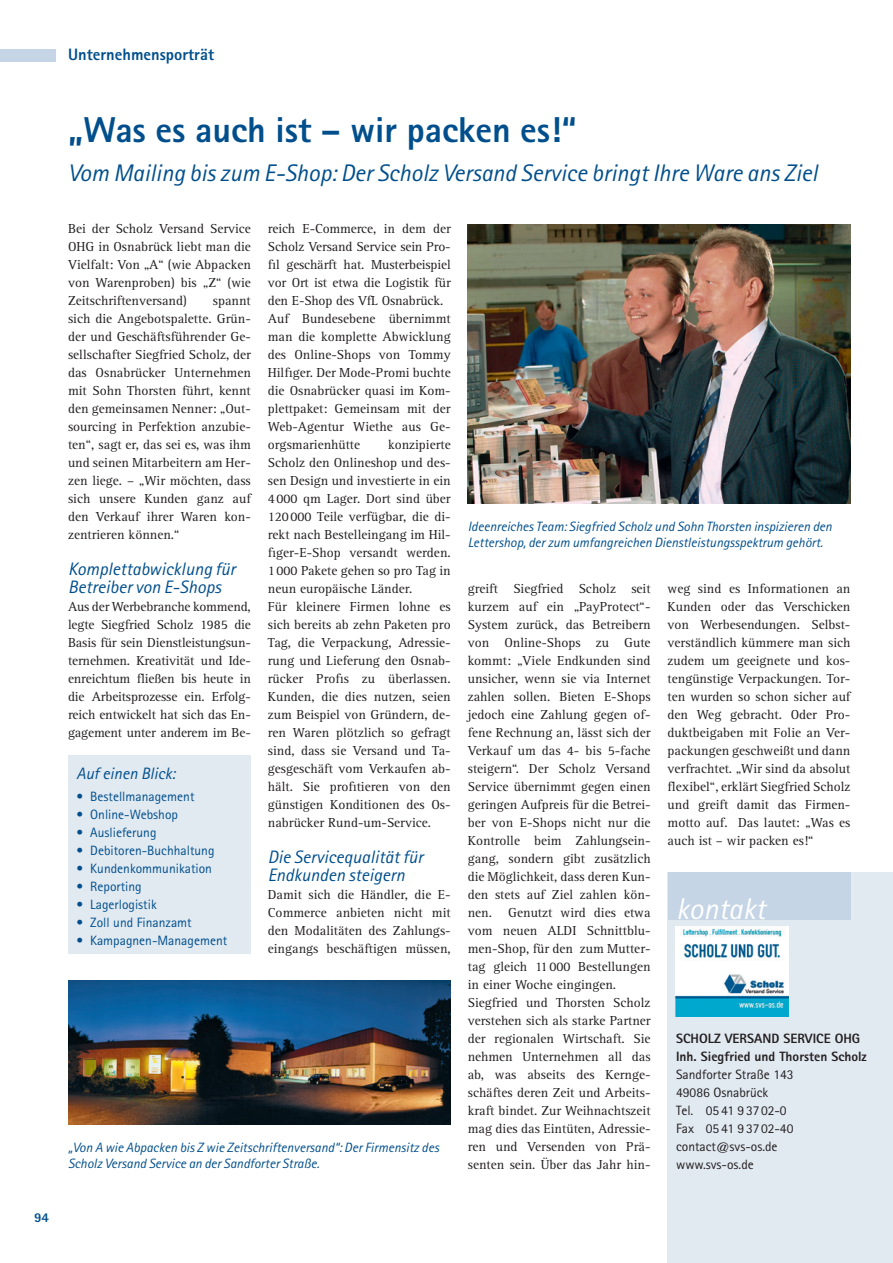
<style>
.page{position:relative;width:893px;height:1263px;background:#fff}
.page>*{position:absolute;margin:0;border:0;box-sizing:border-box;transform-origin:0 0}
.t1{font:800 36px "Rotis Sans Serif Std";color:#004f8c}
.t2{font:italic 30px "Rotis Sans Serif Std";color:#fff}
.t3{font:italic 24px "Rotis Sans Serif Std";color:#004f8c}
.t4{font:italic 18px/18px "Rotis Sans Serif Std";color:#004f8c}
.t5{font:800 16.5px "Rotis Sans Serif Std";color:#004f8c}
.t6{font:italic 16.5px "Rotis Sans Serif Std";color:#004f8c}
.t7{font:13.5px/18px "Rotis Serif Std";color:#231f20;text-align:justify}
.t8{font:italic 13.5px/16px "Rotis Sans Serif Std";color:#004f8c}
.t9{font:13.5px "Rotis Sans Serif Std";color:#004f8c}
.t10{font:13.5px/18px "Rotis Sans Serif Std";color:#231f20}
.t11{font:800 13.5px/18px "Rotis Sans Serif Std";color:#231f20}
.t12{font:800 13.5px "Rotis Sans Serif Std";color:#004f8c}
</style>
<div class="page">
<div style="left:0;top:49px;width:55px;height:13px;background:#c5d5e5"></div>
<div style="left:668px;top:872px;width:225px;height:391px;background:#e1e9f1"></div>
<div style="left:68px;top:755px;width:183px;height:198px;background:#e1e9f1"></div>
<div style="left:668px;top:872px;width:182px;height:47px;background:#c5d5e5"></div>
<img style="left:68px;top:980px;width:383px;height:144px">
<img style="left:468px;top:224px;width:382px;height:279px">
<img style="left:676px;top:926px;width:113px;height:90px">
<p class="t5" style="left:68px;top:44px;width:148px">Unternehmensporträt</p>
<p class="t12" style="left:34px;top:1209px;width:17px">94</p>
<h1 class="t1" style="left:68px;top:107px;width:510px">„Was es auch ist – wir packen es!“</h1>
<h3 class="t3" style="left:68px;top:159px;width:751px">Vom Mailing bis zum E-Shop: Der Scholz Versand Service bringt Ihre Ware ans Ziel</h3>
<p class="t7" style="left:68px;top:220px;width:184px">Bei der Scholz Versand Service OHG in Osnabrück liebt man die Vielfalt: Von „A“ (wie Abpacken von Warenproben) bis „Z“ (wie Zeitschriftenversand)</p>
<p class="t7" style="left:268px;top:220px;width:184px;text-align:left">reich E-Commerce, in dem der<br>Scholz Versand Service sein Pro&shy;fil geschärft hat. Musterbeispiel vor Ort ist etwa die Logistik für den E-Shop des VfL Osnabrück.<br>Auf Bundesebene übernimmt man die komplette Abwicklung des Online-Shops von Tommy<br>Hilfiger. Der Mode-Promi buchte die Osnabrücker quasi im Kom&shy;plettpaket: Gemeinsam mit der<br>Web-Agentur Wiethe aus Ge&shy;orgsmarienhütte</p>
<p class="t7" style="left:68px;top:292px;width:184px;text-indent:145px">spannt sich die Angebotspalette. Grün&shy;der und Geschäftsführender Ge&shy;sellschafter Siegfried Scholz, der das Osnabrücker Unternehmen mit Sohn Thorsten führt, kennt den gemeinsamen Nenner: „Out&shy;sourcing in Perfektion anzubie&shy;ten“, sagt er, das sei es, was ihm und seinen Mitarbeitern am Her&shy;zen liege. – „Wir möchten, dass sich unsere Kunden ganz auf den Verkauf ihrer Waren kon&shy;zentrieren können.“</p>
<h3 class="t4" style="left:68px;top:560px;width:169px">Komplettabwicklung für<br>Betreiber von E-Shops</h3>
<p class="t7" style="left:68px;top:598px;width:184px">Aus der Werbebranche kommend, legte Siegfried Scholz 1985 die Basis für sein Dienstleistungsun&shy;ternehmen. Kreativität und Ide&shy;enreichtum fließen bis heute in die Arbeitsprozesse ein. Erfolg&shy;reich entwickelt hat sich das En&shy;gagement unter anderem im Be-</p>
<p class="t7" style="left:268px;top:436px;width:184px;text-align:left;text-indent:120px">konzipierte<br>Scholz den Onlineshop und des&shy;sen Design und investierte in ein<br>4000 qm Lager. Dort sind über<br>120000 Teile verfügbar, die di&shy;rekt nach Bestelleingang im Hil&shy;figer-E-Shop versandt werden.<br>1000 Pakete gehen so pro Tag in neun europäische Länder.<br>Für kleinere Firmen lohne es sich bereits ab zehn Paketen pro<br>Tag, die Verpackung, Adressie&shy;rung und Lieferung den Osnab&shy;rücker Profis zu überlassen.<br>Kunden, die dies nutzen, seien zum Beispiel von Gründern, de&shy;ren Waren plötzlich so gefragt sind, dass sie Versand und Ta&shy;gesgeschäft vom Verkaufen ab&shy;hält. Sie profitieren von den günstigen Konditionen des Os&shy;nabrücker Rund-um-Service.</p>
<h3 class="t4" style="left:268px;top:848px;width:157px">Die Servicequalität für<br>Endkunden steigern</h3>
<p class="t7" style="left:268px;top:886px;width:184px">Damit sich die Händler, die E-Commerce anbieten nicht mit den Modalitäten des Zahlungs&shy;eingangs beschäftigen müssen,</p>
<p class="t8" style="left:468px;top:518px;width:366px">Ideenreiches Team: Siegfried Scholz und Sohn Thorsten inspizieren den<br>Lettershop, der zum umfangreichen Dienstleistungsspektrum gehört.</p>
<p class="t7" style="left:468px;top:580px;width:184px;text-align:left">greift Siegfried Scholz seit kurzem auf ein „PayProtect“-<br>System zurück, das Betreibern von Online-Shops zu Gute kommt: „Viele Endkunden sind unsicher, wenn sie via Internet zahlen sollen. Bieten E-Shops jedoch eine Zahlung gegen of&shy;fene Rechnung an, lässt sich der<br>Verkauf um das 4- bis 5-fache steigern“. Der Scholz Versand<br>Service übernimmt gegen einen geringen Aufpreis für die Betrei&shy;ber von E-Shops nicht nur die<br>Kontrolle beim Zahlungsein&shy;gang, sondern gibt zusätzlich die Möglichkeit, dass deren Kun&shy;den stets auf Ziel zahlen kön&shy;nen. Genutzt wird dies etwa vom neuen ALDI Schnittblu&shy;men-Shop, für den zum Mutter&shy;tag gleich 11000 Bestellungen in einer Woche eingingen.<br>Siegfried und Thorsten Scholz verstehen sich als starke Partner der regionalen Wirtschaft. Sie nehmen Unternehmen all das ab, was abseits des Kernge&shy;schäftes deren Zeit und Arbeits&shy;kraft bindet. Zur Weihnachtszeit mag dies das Eintüten, Adressie&shy;ren und Versenden von Prä&shy;senten sein. Über das Jahr hin-</p>
<p class="t7" style="left:668px;top:580px;width:184px">weg sind es Informationen an Kunden oder das Verschicken von Werbesendungen. Selbst&shy;verständlich kümmere man sich zudem um geeignete und kos&shy;tengünstige Verpackungen. Tor&shy;ten wurden so schon sicher auf den Weg gebracht. Oder Pro&shy;duktbeigaben mit Folie an Ver&shy;packungen geschweißt und dann verfrachtet. „Wir sind da absolut flexibel“, erklärt Siegfried Scholz und greift damit das Firmen&shy;motto auf. Das lautet: „Was es auch ist – wir packen es!“</p>
<p class="t6" style="left:77px;top:763px;width:100px">Auf einen Blick:</p>
<p class="t9" style="left:77px;top:788px;width:119px">• Bestellmanagement</p>
<p class="t9" style="left:77px;top:806px;width:103px">• Online-Webshop</p>
<p class="t9" style="left:77px;top:824px;width:81px">• Auslieferung</p>
<p class="t9" style="left:77px;top:842px;width:139px">• Debitoren-Buchhaltung</p>
<p class="t9" style="left:77px;top:860px;width:137px">• Kundenkommunikation</p>
<p class="t9" style="left:77px;top:878px;width:67px">• Reporting</p>
<p class="t9" style="left:77px;top:896px;width:82px">• Lagerlogistik</p>
<p class="t9" style="left:77px;top:914px;width:117px">• Zoll und Finanzamt</p>
<p class="t9" style="left:77px;top:932px;width:152px">• Kampagnen-Management</p>
<h2 class="t2" style="left:676px;top:891px;width:91px">kontakt</h2>
<p class="t11" style="left:676px;top:1029px;width:192px">SCHOLZ VERSAND SERVICE OHG<br>Inh. Siegfried und Thorsten Scholz</p>
<p class="t10" style="left:676px;top:1066px;width:119px">Sandforter Straße 143<br>49086 Osnabrück<br>Tel. 0541 93702-0<br>Fax 0541 93702-40 contact@svs-os.de www.svs-os.de</p>
<p class="t8" style="left:68px;top:1139px;width:372px">„Von A wie Abpacken bis Z wie Zeitschriftenversand“: Der Firmensitz des<br>Scholz Versand Service an der Sandforter Straße.</p>
</div>
